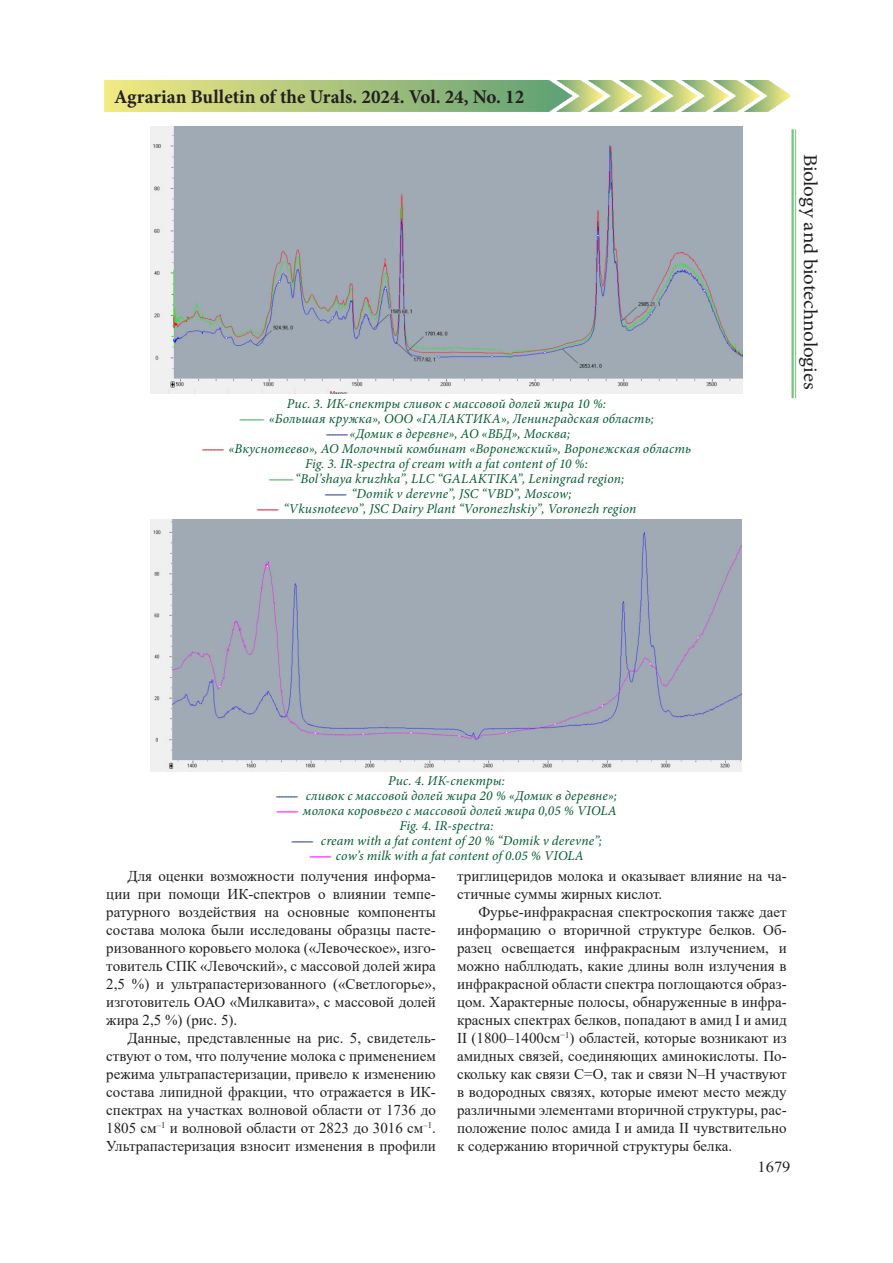
<style>
.page{position:relative;width:893px;height:1263px;background:#fff}
.page>*{position:absolute;margin:0;border:0;box-sizing:border-box;transform-origin:0 0}
.t1{font:700 19.5px "Minion Pro";color:#231f20}
.t2{font:19.5px "Minion Pro";letter-spacing:-.01em;color:#231f20;scale:1.08 1}
.t3{font:15.3px "Times New Roman";color:#231f20;scale:1.08 1}
.t4{font:15px/18px "Times New Roman";color:#231f20;text-align:justify}
.t5{font:italic 13.5px/15px "Minion Pro";letter-spacing:.01em;color:#025b30;text-align:center}
.s1{font-weight:700;color:#40ae49}
.s2{font-weight:700;color:#253f8e}
.s3{font-weight:700;color:#d1232a}
.s4{font-weight:700;color:#f0f}
</style>
<div class="page">
<hr style="left:791px;top:129px;width:3px;height:269px;background:#40ae49">
<hr style="left:795px;top:129px;width:1px;height:269px;background:#40ae49">
<img style="left:104px;top:80px;width:686px;height:32px">
<img style="left:150px;top:126px;width:593px;height:268px">
<img style="left:150px;top:520px;width:591px;height:251px">
<h1 class="t1" style="left:114px;top:83px;width:412px">Agrarian Bulletin of the Urals. 2024. Vol. 24, No. 12</h1>
<p class="t5" style="left:202px;top:396px;width:491px">Рис. 3. ИК-спектры сливок с массовой долей жира 10 %:<br><span class="s1">--------</span> «Большая кружка», ООО «ГАЛАКТИКА», Ленинградская область;<br><span class="s2">-------</span> «Домик в деревне», АО «ВБД», Москва;<br><span class="s3">-------</span> «Вкуснотеево», АО Молочный комбинат «Воронежский», Воронежская область Fig. 3. IR-spectra of cream with a fat content of 10 %:<br><span class="s1">--------</span> “Bol’shaya kruzhka”, LLC “GALAKTIKA”, Leningrad region;<br><span class="s2">-------</span> “Domik v derevne”, JSC “VBD”, Moscow;<br><span class="s3">-------</span> “Vkusnoteevo”, JSC Dairy Plant “Voronezhskiy”, Voronezh region</p>
<h1 class="t2" style="left:823px;top:154px;width:220px;rotate:90deg">Biology and biotechnologies</h1>
<p class="t5" style="left:276px;top:773px;width:343px">Рис. 4. ИК-спектры:<br><span class="s2">-------</span> сливок с массовой долей жира 20 % «Домик в деревне»; <span class="s4">-------</span> молока коровьего с массовой долей жира 0,05 % VIOLA Fig. 4. IR-spectra:<br><span class="s2">-------</span> cream with a fat content of 20 % “Domik v derevne”;<br><span class="s4">-------</span> cow’s milk with a fat content of 0.05 % VIOLA</p>
<p class="t4" style="left:106px;top:867px;width:331px;text-indent:21px">Для оценки возможности получения информа&shy;ции при помощи ИК-спектров о влиянии темпе&shy;ратурного воздействия на основные компоненты состава молока были исследованы образцы пасте&shy;ризованного коровьего молока («Левоческое», изго&shy;товитель СПК «Левочский», с массовой долей жира 2,5 %) и ультрапастеризованного («Светлогорье», изготовитель ОАО «Милкавита», с массовой долей жира 2,5 %) (рис. 5).</p>
<p class="t4" style="left:106px;top:1029px;width:331px;text-indent:21px">Данные, представленные на рис. 5, свидетель&shy;ствуют о том, что получение молока с применением режима ультрапастеризации, привело к изменению состава липидной фракции, что отражается в ИК&shy;спектрах на участках волновой области от 1736 до 1805 см<sup>–1</sup> и волновой области от 2823 до 3016 см<sup>–1</sup>.<br>Ультрапастеризация взносит изменения в профили</p>
<p class="t4" style="left:457px;top:867px;width:331px">триглицеридов молока и оказывает влияние на ча&shy;стичные суммы жирных кислот.</p>
<p class="t4" style="left:457px;top:903px;width:331px;text-indent:21px">Фурье-инфракрасная спектроскопия также дает информацию о вторичной структуре белков. Об&shy;разец освещается инфракрасным излучением, и можно набллюдать, какие длины волн излучения в инфракрасной области спектра поглощаются образ&shy;цом. Характерные полосы, обнаруженные в инфра&shy;красных спектрах белков, попадают в амид I и амид II (1800–1400см<sup>−1</sup>) областей, которые возникают из амидных связей, соединяющих аминокислоты. По&shy;скольку как связи C=O, так и связи N–H участвуют в водородных связях, которые имеют место между различными элементами вторичной структуры, рас&shy;положение полос амида I и амида II чувствительно к содержанию вторичной структуры белка.</p>
<p class="t3" style="left:757px;top:1156px;width:32px">1679</p>
</div>
